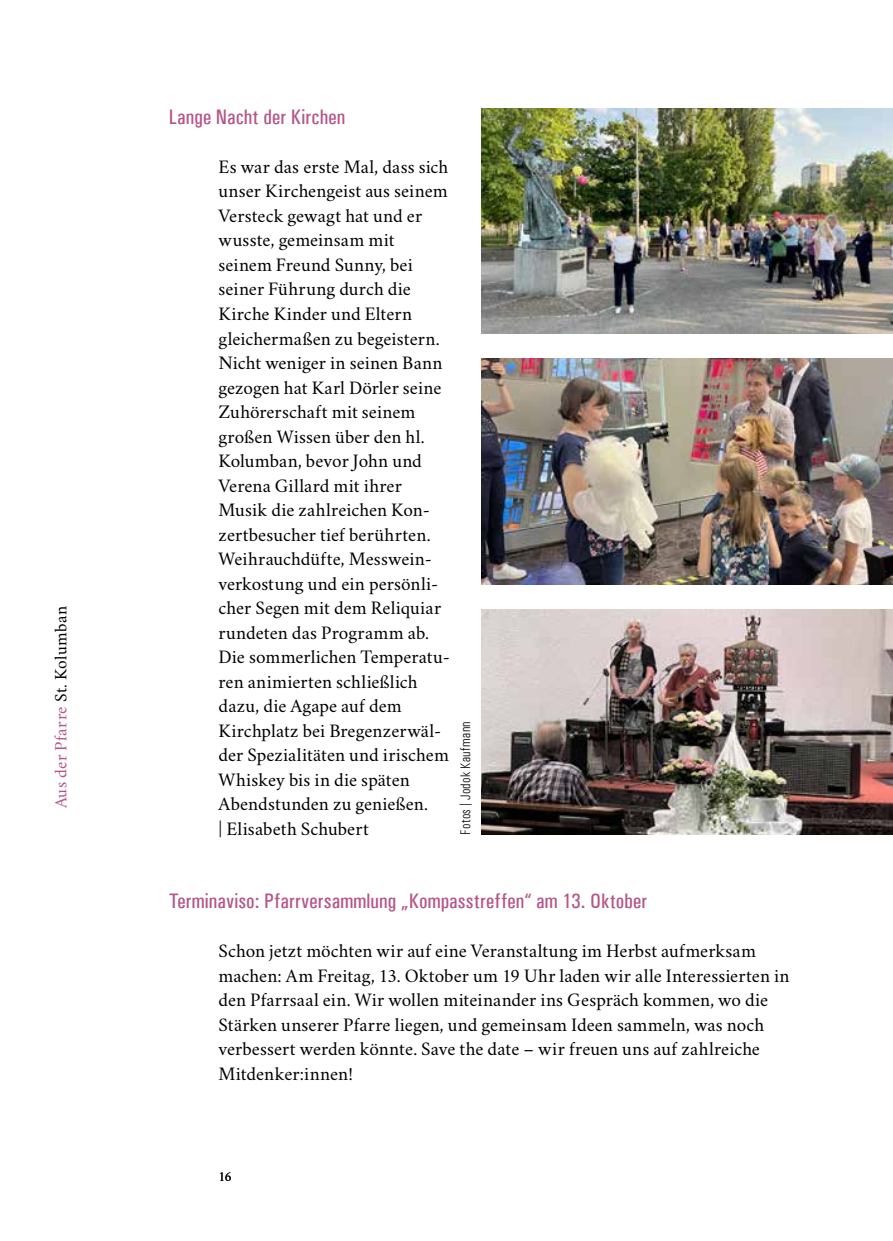
<style>
.page{position:relative;width:893px;height:1241px;background:#fff}
.page>*{position:absolute;margin:0;border:0;box-sizing:border-box;transform-origin:0 0}
.t1{font:500 condensed 21px "Univers";letter-spacing:.005em;color:#b45689}
.t2{font:19.25px/24.5px "Crimson";letter-spacing:.005em;color:#000}
.t3{font:17.5px "Crimson";letter-spacing:.015em;color:#b45689}
.t4{font:300 condensed 14px "Univers";letter-spacing:.025em;color:#000}
.t5{font:14px "Crimson";color:#000}
.s1{color:#000}
.s2{font-family:"Crimson";font-weight:400;font-stretch:normal}
</style>
<div class="page">
<img style="left:481px;top:109px;width:412px;height:225px">
<img style="left:481px;top:359px;width:412px;height:225px">
<img style="left:481px;top:609px;width:412px;height:225px">
<p class="t3" style="left:47px;top:808px;width:204px;rotate:-90deg">Aus der Pfarre <span class="s1">St. Kolumban</span></p>
<p class="t1" style="left:169px;top:104px;width:178px">Lange Nacht der Kirchen</p>
<p class="t2" style="left:218px;top:152px;width:233px">Es war das erste Mal, dass sich unser Kirchengeist aus seinem<br>Versteck gewagt hat und er wusste, gemeinsam mit seinem Freund Sunny, bei seiner Führung durch die<br>Kirche Kinder und Eltern gleichermaßen zu begeistern.<br>Nicht weniger in seinen Bann gezogen hat Karl Dörler seine<br>Zuhörerschaft mit seinem großen Wissen über den hl.<br>Kolumban, bevor John und<br>Verena Gillard mit ihrer<br>Musik die zahlreichen Kon&shy;zertbesucher tief berührten.<br>Weihrauchdüfte, Messwein&shy;verkostung und ein persönli&shy;cher Segen mit dem Reliquiar rundeten das Programm ab.<br>Die sommerlichen Temperatu&shy;ren animierten schließlich dazu, die Agape auf dem<br>Kirchplatz bei Bregenzerwäl&shy;der Spezialitäten und irischem<br>Whiskey bis in die späten<br>Abendstunden zu genießen.<br>| Elisabeth Schubert</p>
<p class="t4" style="left:457px;top:834px;width:115px;rotate:-90deg">Fotos <span class="s2">|</span> Jodok Kaufmann</p>
<p class="t1" style="left:169px;top:888px;width:480px">Terminaviso: Pfarrversammlung „Kompasstreffen“ am 13. Oktober</p>
<p class="t2" style="left:218px;top:936px;width:573px">Schon jetzt möchten wir auf eine Veranstaltung im Herbst aufmerksam machen: Am Freitag, 13. Oktober um 19 Uhr laden wir alle Interessierten in den Pfarrsaal ein. Wir wollen miteinander ins Gespräch kommen, wo die Stärken unserer Pfarre liegen, und gemeinsam Ideen sammeln, was noch verbessert werden könnte. Save the date – wir freuen uns auf zahlreiche Mitdenker:innen!</p>
<p class="t5" style="left:218px;top:1164px;width:15px">16</p>
</div>
